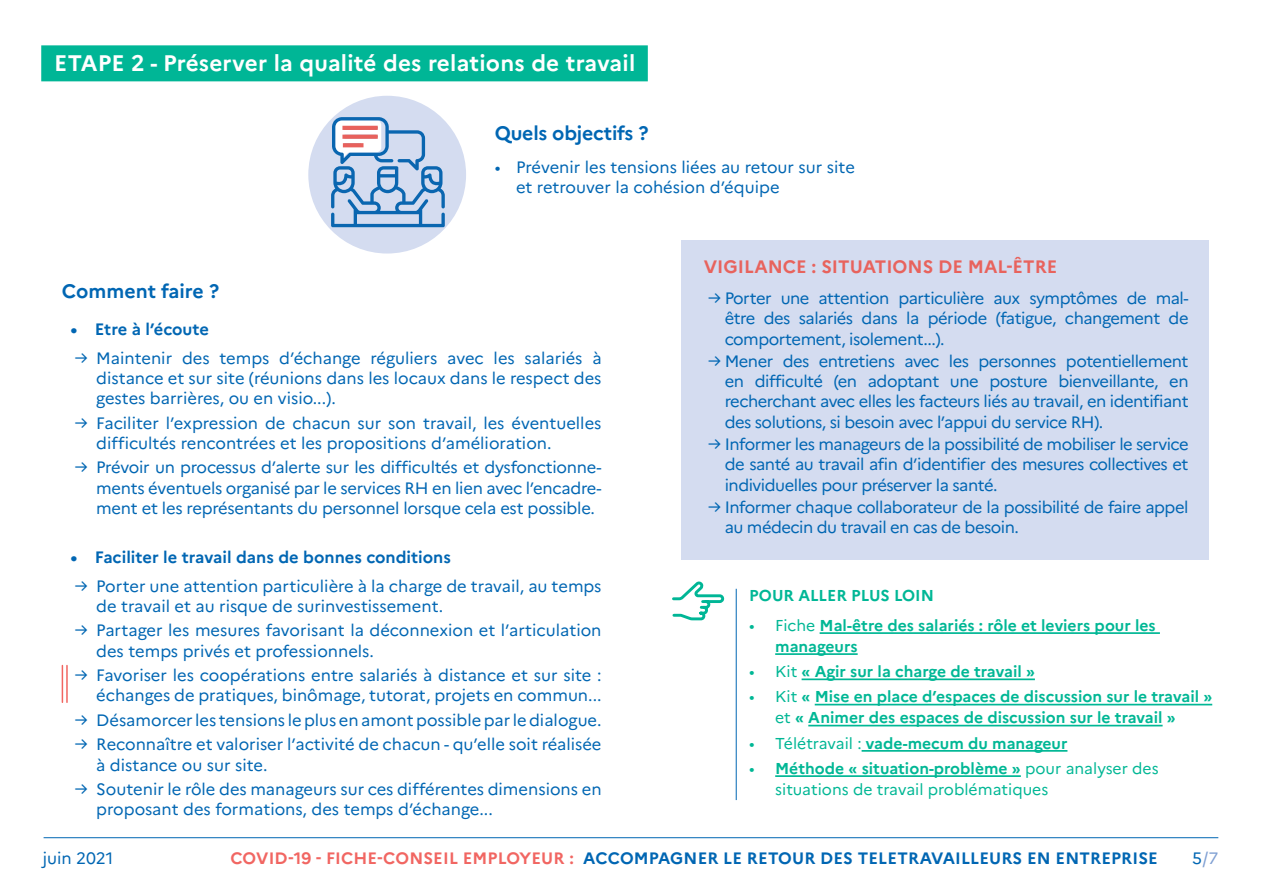
<style>
.page{position:relative;width:1263px;height:893px;background:#fff}
.page>*{position:absolute;margin:0;border:0;box-sizing:border-box;transform-origin:0 0}
.t1{font:700 22.5px "Marianne";letter-spacing:.01em;color:#fff}
.t2{font:700 19.5px "Marianne";letter-spacing:-.01em;color:#0066b3}
.t3{font:700 18px "Marianne";color:#e8635d}
.t4{font:16.5px/20.2px "Marianne";color:#0066b3}
.t5{font:700 16.5px "Marianne";letter-spacing:.01em;color:#0066b3}
.t6{font:16.5px/20.2px "Marianne";letter-spacing:-.03em;color:#0066b3}
.t7{font:16.5px "Marianne";color:#80a0d3}
.t8{font:700 15.75px/21px "Marianne";color:#00b795}
.t9{font:15.75px/21px "Marianne";color:#00b795}
.t10{font:700 15.75px "Marianne";color:#00b796}
.s1{font-weight:400}
.s2{font-weight:700}
.s3{color:#f16662}
.s4{color:#0066b3}
</style>
<div class="page">
<hr style="left:44px;top:837px;width:1174px;height:1px;background:#0066b3">
<hr style="left:736px;top:589px;width:1px;height:211px;background:#0066b3">
<hr style="left:820px;top:632px;width:340px;height:2px;background:#00b795">
<hr style="left:775px;top:653px;width:83px;height:2px;background:#00b795">
<hr style="left:802px;top:678px;width:233px;height:2px;background:#00b795">
<hr style="left:815px;top:704px;width:397px;height:1px;background:#00b795">
<hr style="left:808px;top:725px;width:354px;height:1px;background:#00b795">
<hr style="left:861px;top:750px;width:206px;height:2px;background:#00b795">
<hr style="left:775px;top:775px;width:246px;height:2px;background:#00b795">
<svg style="left:672px;top:581px;width:53px;height:40px"></svg>
<div style="left:308px;top:96px;width:158px;height:158px;background:#d4dcf0;border-radius:50%"></div>
<svg style="left:331px;top:117px;width:114px;height:110px"></svg>
<svg style="left:342px;top:135px;width:36px;height:4px"></svg>
<hr style="left:342px;top:126px;width:36px;height:4px;background:#e8615c">
<svg style="left:343px;top:143px;width:20px;height:4px"></svg>
<div style="left:41px;top:45px;width:607px;height:36px;background:#00b696"></div>
<hr style="left:66px;top:665px;width:2px;height:37px;background:#f16661">
<hr style="left:62px;top:665px;width:1px;height:37px;background:#f16661">
<div style="left:681px;top:240px;width:528px;height:320px;background:#d4dcf0"></div>
<h1 class="t1" style="left:54px;top:49px;width:583px">ETAPE 2 - Préserver la qualité des relations de travail</h1>
<p class="t2" style="left:495px;top:121px;width:155px">Quels objectifs ?</p>
<p class="t4" style="left:516px;top:157px;width:340px;text-indent:-21px">• Prévenir les tensions liées au retour sur site et retrouver la cohésion d’équipe</p>
<p class="t2" style="left:62px;top:279px;width:159px">Comment faire ?</p>
<p class="t5" style="left:70px;top:319px;width:140px">• Etre à l’écoute</p>
<p class="t4" style="left:96px;top:348px;width:507px;text-align:justify;text-indent:-21px">→ Maintenir des temps d’échange réguliers avec les salariés à distance et sur site (réunions dans les locaux dans le respect des gestes barrières, ou en visio...).</p>
<p class="t4" style="left:96px;top:413px;width:507px;text-indent:-21px">→ Faciliter l’expression de chacun sur son travail, les éventuelles difficultés rencontrées et les propositions d’amélioration.</p>
<p class="t4" style="left:96px;top:457px;width:507px;text-align:justify;text-indent:-21px">→ Prévoir un processus d’alerte sur les difficultés et dysfonctionne&shy;ments éventuels organisé par le services RH en lien avec l’encadre&shy;ment et les représentants du personnel lorsque cela est possible.</p>
<p class="t5" style="left:70px;top:547px;width:382px">• Faciliter le travail dans de bonnes conditions</p>
<p class="t4" style="left:96px;top:576px;width:507px;text-indent:-21px">→ Porter une attention particulière à la charge de travail, au temps de travail et au risque de surinvestissement.</p>
<p class="t4" style="left:96px;top:620px;width:507px;text-indent:-21px">→ Partager les mesures favorisant la déconnexion et l’articulation des temps privés et professionnels.</p>
<p class="t4" style="left:75px;top:665px;width:528px;text-align:right">→ Favoriser les coopérations entre salariés à distance et sur site : échanges de pratiques, binômage, tutorat, projets en commun...</p>
<p class="t4" style="left:75px;top:710px;width:528px">→ Désamorcer les tensions le plus en amont possible par le dialogue.</p>
<p class="t4" style="left:96px;top:734px;width:507px;text-indent:-21px">→ Reconnaître et valoriser l’activité de chacun - qu’elle soit réalisée à distance ou sur site.</p>
<p class="t4" style="left:96px;top:779px;width:507px;text-indent:-21px">→ Soutenir le rôle des manageurs sur ces différentes dimensions en proposant des formations, des temps d’échange...</p>
<p class="t3" style="left:704px;top:256px;width:355px">VIGILANCE : SITUATIONS DE MAL-ÊTRE</p>
<p class="t4" style="left:725px;top:288px;width:465px;text-align:justify;text-indent:-17px">→ Porter une attention particulière aux symptômes de mal&shy;être des salariés dans la période (fatigue, changement de comportement, isolement...).</p>
<p class="t4" style="left:725px;top:351px;width:465px;text-align:justify;text-indent:-17px">→ Mener des entretiens avec les personnes potentiellement en difficulté (en adoptant une posture bienveillante, en recherchant avec elles les facteurs liés au travail, en identifiant des solutions, si besoin avec l’appui du service RH).</p>
<p class="t4" style="left:725px;top:434px;width:465px;text-align:justify;text-indent:-17px">→ Informer les manageurs de la possibilité de mobiliser le service de santé au travail afin d’identifier des mesures collectives et individuelles pour préserver la santé.</p>
<p class="t6" style="left:725px;top:497px;width:465px;text-indent:-17px">→ Informer chaque collaborateur de la possibilité de faire appel au médecin du travail en cas de besoin.</p>
<p class="t10" style="left:749px;top:586px;width:186px">POUR ALLER PLUS LOIN</p>
<p class="t8" style="left:775px;top:615px;width:382px;text-indent:-26px"><span class="s1">• Fiche</span> Mal-être des salariés : rôle et leviers pour les manageurs</p>
<p class="t8" style="left:749px;top:661px;width:287px"><span class="s1">• Kit</span> « Agir sur la charge de travail »</p>
<p class="t8" style="left:775px;top:686px;width:439px;text-indent:-26px"><span class="s1">• Kit</span> « Mise en place d’espaces de discussion sur le travail » <span class="s1">et</span> « Animer des espaces de discussion sur le travail »</p>
<p class="t8" style="left:749px;top:733px;width:320px"><span class="s1">• Télétravail :</span> vade-mecum du manageur</p>
<p class="t9" style="left:775px;top:758px;width:385px;text-indent:-26px">• <span class="s2">Méthode « situation-problème »</span> pour analyser des situations de travail problématiques</p>
<p class="t4" style="left:43px;top:847px;width:72px">juin 2021</p>
<p class="t5" style="left:230px;top:848px;width:929px"><span class="s3">COVID-19 - FICHE-CONSEIL EMPLOYEUR :</span> ACCOMPAGNER LE RETOUR DES TELETRAVAILLEURS EN ENTREPRISE</p>
<p class="t7" style="left:1192px;top:848px;width:28px"><span class="s4">5</span>/7</p>
</div>
